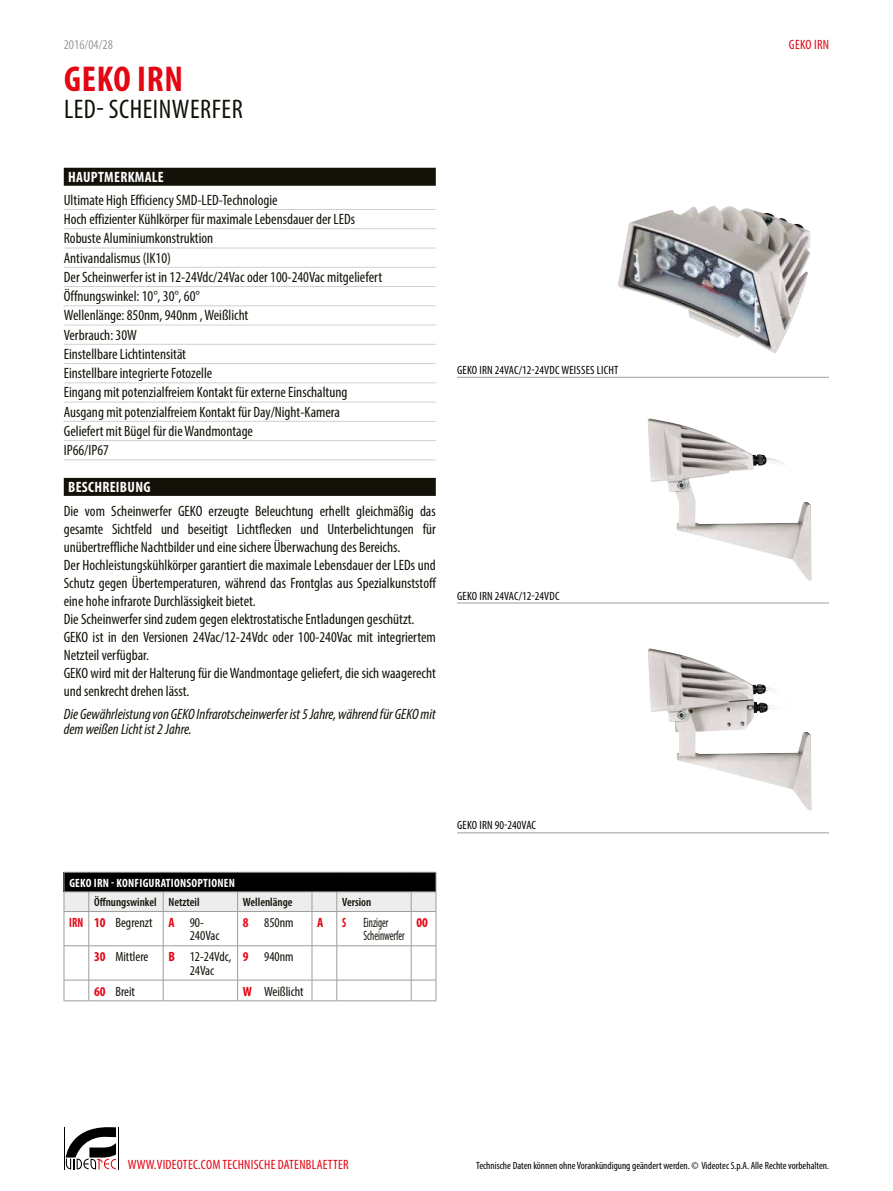
<style>
.page{position:relative;width:893px;height:1191px;background:#fff}
.page>*{position:absolute;margin:0;border:0;box-sizing:border-box;transform-origin:0 0}
.t1{font:700 condensed 36px "Myriad Pro";letter-spacing:.02em;color:#e30613}
.t2{font:condensed 27px "Myriad Pro";letter-spacing:.02em;color:#131108}
.t3{font:condensed 15px/19.2px "Myriad Pro";color:#131108}
.t4{font:italic condensed 15px/15px "Myriad Pro";color:#131108}
.t5{font:700 condensed 15px "Myriad Pro";letter-spacing:.02em;color:#fdfdfd}
.t6{font:condensed 13.5px/13.5px "Myriad Pro";color:#131108}
.t7{font:condensed 13.5px "Myriad Pro";letter-spacing:.02em;color:#e30613}
.t8{font:condensed 13.5px/13.5px "Myriad Pro";color:#131108;scale:.76 1}
.t9{font:condensed 13.5px "Myriad Pro";color:#9d9d9c}
.t10{font:700 condensed 13.5px "Myriad Pro";color:#e30613}
.t11{font:700 condensed 13.5px "Myriad Pro";color:#e30613;scale:.76 1}
.t12{font:condensed 12px "Myriad Pro";letter-spacing:.02em;color:#000}
.t13{font:600 condensed 12px "Myriad Pro";color:#131108}
.t14{font:700 condensed 12px "Myriad Pro";letter-spacing:.02em;color:#fff}
.t15{font:condensed 12px "Myriad Pro";color:#000}
.t16{font:condensed 10.5px "Myriad Pro";color:#000}
.s1{font-weight:700;color:#e30613}
</style>
<div class="page">
<hr style="left:64px;top:1127px;width:1px;height:42px;background:#000">
<hr style="left:118px;top:1127px;width:1px;height:42px;background:#000">
<svg style="left:66px;top:1127px;width:50px;height:42px"></svg>
<div style="left:64px;top:168px;width:372px;height:18px;background:#131108"></div>
<hr style="left:64px;top:209px;width:372px;height:1px;background:#d0d0d0">
<hr style="left:64px;top:228px;width:372px;height:1px;background:#d0d0d0">
<hr style="left:64px;top:248px;width:372px;height:1px;background:#d0d0d0">
<hr style="left:64px;top:267px;width:372px;height:1px;background:#d0d0d0">
<hr style="left:64px;top:286px;width:372px;height:1px;background:#d0d0d0">
<hr style="left:64px;top:305px;width:372px;height:1px;background:#d0d0d0">
<hr style="left:64px;top:325px;width:372px;height:1px;background:#d0d0d0">
<hr style="left:64px;top:344px;width:372px;height:1px;background:#d0d0d0">
<hr style="left:64px;top:363px;width:372px;height:1px;background:#d0d0d0">
<hr style="left:64px;top:382px;width:372px;height:1px;background:#d0d0d0">
<hr style="left:64px;top:402px;width:372px;height:1px;background:#d0d0d0">
<hr style="left:64px;top:421px;width:372px;height:1px;background:#d0d0d0">
<hr style="left:64px;top:440px;width:372px;height:1px;background:#d0d0d0">
<hr style="left:64px;top:459px;width:372px;height:1px;background:#d0d0d0">
<div style="left:64px;top:478px;width:372px;height:18px;background:#131108"></div>
<hr style="left:64px;top:911px;width:1px;height:34px;background:#9d9d9c">
<hr style="left:89px;top:911px;width:1px;height:34px;background:#9d9d9c">
<hr style="left:163px;top:911px;width:1px;height:34px;background:#9d9d9c">
<hr style="left:237px;top:911px;width:1px;height:34px;background:#9d9d9c">
<hr style="left:312px;top:911px;width:1px;height:34px;background:#9d9d9c">
<hr style="left:337px;top:911px;width:1px;height:34px;background:#9d9d9c">
<svg style="left:64px;top:872px;width:373px;height:40px;background:#797978"></svg>
<hr style="left:411px;top:911px;width:1px;height:34px;background:#9d9d9c">
<hr style="left:436px;top:911px;width:1px;height:34px;background:#9d9d9c">
<svg style="left:64px;top:945px;width:25px;height:1px"></svg>
<hr style="left:64px;top:946px;width:1px;height:34px;background:#9d9d9c">
<hr style="left:89px;top:945px;width:74px;height:1px;background:#9d9d9c">
<hr style="left:89px;top:946px;width:1px;height:34px;background:#9d9d9c">
<hr style="left:163px;top:945px;width:75px;height:1px;background:#9d9d9c">
<hr style="left:163px;top:946px;width:1px;height:34px;background:#9d9d9c">
<hr style="left:238px;top:945px;width:74px;height:1px;background:#9d9d9c">
<hr style="left:237px;top:946px;width:1px;height:34px;background:#9d9d9c">
<svg style="left:312px;top:945px;width:25px;height:1px"></svg>
<hr style="left:312px;top:946px;width:1px;height:34px;background:#9d9d9c">
<hr style="left:337px;top:945px;width:74px;height:1px;background:#9d9d9c">
<hr style="left:337px;top:946px;width:1px;height:34px;background:#9d9d9c">
<svg style="left:411px;top:945px;width:25px;height:1px"></svg>
<hr style="left:411px;top:946px;width:1px;height:34px;background:#9d9d9c">
<hr style="left:436px;top:946px;width:1px;height:34px;background:#9d9d9c">
<hr style="left:89px;top:979px;width:74px;height:1px;background:#9d9d9c">
<svg style="left:64px;top:979px;width:26px;height:22px"></svg>
<hr style="left:89px;top:1000px;width:74px;height:1px;background:#9d9d9c">
<hr style="left:163px;top:979px;width:75px;height:1px;background:#9d9d9c">
<svg style="left:163px;top:980px;width:1px;height:20px"></svg>
<hr style="left:163px;top:1000px;width:75px;height:1px;background:#9d9d9c">
<hr style="left:238px;top:979px;width:74px;height:1px;background:#9d9d9c">
<svg style="left:237px;top:980px;width:1px;height:20px"></svg>
<hr style="left:238px;top:1000px;width:74px;height:1px;background:#9d9d9c">
<hr style="left:337px;top:979px;width:74px;height:1px;background:#9d9d9c">
<svg style="left:312px;top:979px;width:26px;height:22px"></svg>
<hr style="left:337px;top:1000px;width:74px;height:1px;background:#9d9d9c">
<svg style="left:411px;top:979px;width:26px;height:22px"></svg>
<img style="left:618px;top:206px;width:192px;height:147px">
<hr style="left:457px;top:377px;width:372px;height:1px;background:#9d9d9c">
<img style="left:648px;top:418px;width:163px;height:163px">
<hr style="left:457px;top:602px;width:372px;height:1px;background:#9d9d9c">
<img style="left:648px;top:648px;width:163px;height:162px">
<hr style="left:457px;top:832px;width:372px;height:1px;background:#9d9d9c">
<p class="t9" style="left:64px;top:37px;width:51px">2016/04/28</p>
<p class="t7" style="left:789px;top:37px;width:42px">GEKO IRN</p>
<h1 class="t1" style="left:64px;top:56px;width:121px">GEKO IRN</h1>
<h2 class="t2" style="left:64px;top:93px;width:180px">LED- SCHEINWERFER</h2>
<p class="t5" style="left:68px;top:168px;width:97px">HAUPTMERKMALE</p>
<p class="t3" style="left:64px;top:190px;width:320px">Ultimate High Efficiency SMD-LED-Technologie<br>Hoch effizienter Kühlkörper für maximale Lebensdauer der LEDs Robuste Aluminiumkonstruktion<br>Antivandalismus (IK10)<br>Der Scheinwerfer ist in 12-24Vdc/24Vac oder 100-240Vac mitgeliefert Öffnungswinkel: 10°, 30°, 60°<br>Wellenlänge: 850nm, 940nm , Weißlicht<br>Verbrauch: 30W<br>Einstellbare Lichtintensität<br>Einstellbare integrierte Fotozelle<br>Eingang mit potenzialfreiem Kontakt für externe Einschaltung Ausgang mit potenzialfreiem Kontakt für Day/Night-Kamera Geliefert mit Bügel für die Wandmontage<br>IP66/IP67</p>
<p class="t5" style="left:68px;top:478px;width:84px">BESCHREIBUNG</p>
<p class="t3" style="left:64px;top:501px;width:374px;line-height:18px">Die vom Scheinwerfer GEKO erzeugte Beleuchtung erhellt gleichmäßig das gesamte Sichtfeld und beseitigt Lichtflecken und Unterbelichtungen für unübertreffliche Nachtbilder und eine sichere Überwachung des Bereichs.<br>Der Hochleistungskühlkörper garantiert die maximale Lebensdauer der LEDs und Schutz gegen Übertemperaturen, während das Frontglas aus Spezialkunststoff eine hohe infrarote Durchlässigkeit bietet.<br>Die Scheinwerfer sind zudem gegen elektrostatische Entladungen geschützt.<br>GEKO ist in den Versionen 24Vac/12-24Vdc oder 100-240Vac mit integriertem Netzteil verfügbar.<br>GEKO wird mit der Halterung für die Wandmontage geliefert, die sich waagerecht und senkrecht drehen lässt.</p>
<p class="t4" style="left:64px;top:706px;width:373px">Die Gewährleistung von GEKO Infrarotscheinwerfer ist 5 Jahre, während für GEKO mit dem weißen Licht ist 2 Jahre.</p>
<p class="t12" style="left:457px;top:363px;width:163px">GEKO IRN 24VAC/12-24VDC WEISSES LICHT</p>
<p class="t12" style="left:457px;top:588px;width:104px">GEKO IRN 24VAC/12-24VDC</p>
<p class="t14" style="left:69px;top:875px;width:167px">GEKO IRN - KONFIGURATIONSOPTIONEN</p>
<p class="t13" style="left:94px;top:895px;width:107px">Öffnungswinkel Netzteil</p>
<p class="t13" style="left:243px;top:895px;width:51px">Wellenlänge</p>
<p class="t13" style="left:342px;top:895px;width:31px">Version</p>
<p class="t6" style="left:190px;top:915px;width:31px;text-indent:-120px"><span class="s1">IRN 10</span> Begrenzt <span class="s1">A</span> 90-<br>240Vac</p>
<p class="t6" style="left:243px;top:915px;width:52px"><span class="s1">8</span> 850nm</p>
<p class="t10" style="left:317px;top:914px;width:8px">A</p>
<p class="t11" style="left:342px;top:914px;width:7px">S</p>
<p class="t8" style="left:363px;top:915px;width:56px">Einziger<br>Scheinwerfer</p>
<p class="t10" style="left:416px;top:914px;width:13px">00</p>
<p class="t6" style="left:94px;top:950px;width:56px"><span class="s1">30</span> Mittlere</p>
<p class="t6" style="left:168px;top:950px;width:64px;text-align:center"><span class="s1">B</span> 12-24Vdc,<br>24Vac</p>
<p class="t6" style="left:243px;top:950px;width:52px"><span class="s1">9</span> 940nm</p>
<p class="t6" style="left:94px;top:984px;width:42px"><span class="s1">60</span> Breit</p>
<p class="t6" style="left:243px;top:984px;width:62px"><span class="s1">W</span> Weißlicht</p>
<p class="t15" style="left:457px;top:818px;width:80px">GEKO IRN 90-240VAC</p>
<p class="t7" style="left:128px;top:1156px;width:223px">WWW.VIDEOTEC.COM TECHNISCHE DATENBLAETTER</p>
<p class="t16" style="left:476px;top:1159px;width:354px">Technische Daten können ohne Vorankündigung geändert werden. © Videotec S.p.A. Alle Rechte vorbehalten.</p>
</div>
